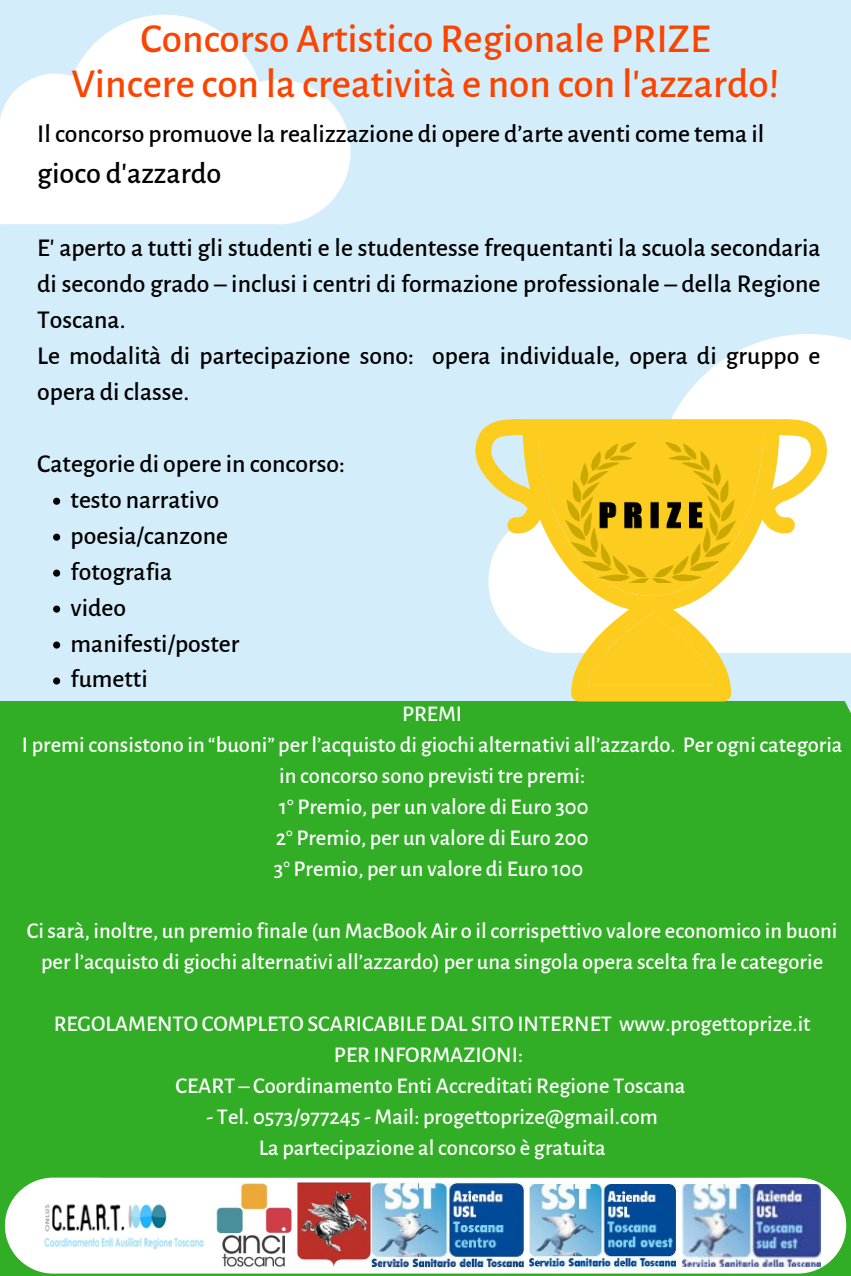
<style>
.page{position:relative;width:851px;height:1276px;background:#fff}
.page>*{position:absolute;margin:0;border:0;box-sizing:border-box;transform-origin:0 0}
.t1{font:500 41.25px/45.8px "Alegreya Sans";color:#fa4400;text-align:center}
.t2{font:500 30.22px "Alegreya Sans";color:#000}
.t3{font:500 25.72px/35.9px "Alegreya Sans";color:#000}
.t4{font:500 22.5px/31px "Alegreya Sans";color:#fff;text-align:center}
</style>
<div class="page">
<div style="left:0;top:0;width:850px;height:1276px;background:#d4edfb"></div>
<div style="left:0;top:921px;width:850px;height:355px;background:#32ae26"></div>
<div style="left:582px;top:701px;width:268px;height:220px;background:#32ae26"></div>
<div style="left:261px;top:701px;width:321px;height:220px;background:#32ae26"></div>
<div style="left:0;top:701px;width:261px;height:220px;background:#32ae26"></div>
<svg style="left:671px;top:334px;width:179px;height:319px;fill:#fff"></svg>
<svg style="left:475px;top:419px;width:352px;height:282px"></svg>
<svg style="left:0;top:15px;width:350px;height:209px;fill:#fff"></svg>
<img style="left:565px;top:442px;width:171px;height:140px">
<svg style="left:53px;top:498px;width:7px;height:7px"></svg>
<svg style="left:53px;top:534px;width:7px;height:7px"></svg>
<svg style="left:53px;top:570px;width:7px;height:7px"></svg>
<svg style="left:53px;top:605px;width:7px;height:8px"></svg>
<svg style="left:53px;top:641px;width:7px;height:7px"></svg>
<svg style="left:53px;top:677px;width:7px;height:7px"></svg>
<svg style="left:5px;top:1177px;width:841px;height:96px;fill:#fff"></svg>
<img style="left:28px;top:1186px;width:182px;height:78px">
<img style="left:210px;top:1182px;width:314px;height:86px">
<img style="left:529px;top:1185px;width:146px;height:82px">
<img style="left:682px;top:1185px;width:138px;height:82px">
<h1 class="t1" style="left:71px;top:16px;width:709px">Concorso Artistico Regionale PRIZE<br>Vincere con la creatività e non con l'azzardo!</h1>
<p class="t3" style="left:37px;top:117px;width:728px">Il concorso promuove la realizzazione di opere d’arte aventi come tema il</p>
<h2 class="t2" style="left:37px;top:159px;width:186px">gioco d'azzardo</h2>
<p class="t3" style="left:37px;top:230px;width:785px">E' aperto a tutti gli studenti e le studentesse frequentanti la scuola secondaria di secondo grado – inclusi i centri di formazione professionale – della Regione Toscana.<br>Le modalità di partecipazione sono: opera individuale, opera di gruppo e opera di classe.</p>
<p class="t3" style="left:37px;top:446px;width:309px">Categorie di opere in concorso:</p>
<p class="t3" style="left:71px;top:482px;width:170px">testo narrativo poesia/canzone fotografia<br>video manifesti/poster fumetti</p>
<p class="t4" style="left:22px;top:699px;width:822px">PREMI<br>I premi consistono in “buoni” per l’acquisto di giochi alternativi all’azzardo. Per ogni categoria in concorso sono previsti tre premi:<br>1° Premio, per un valore di Euro 300<br>2° Premio, per un valore di Euro 200<br>3° Premio, per un valore di Euro 100</p>
<p class="t4" style="left:27px;top:916px;width:812px">Ci sarà, inoltre, un premio finale (un MacBook Air o il corrispettivo valore economico in buoni per l’acquisto di giochi alternativi all’azzardo) per una singola opera scelta fra le categorie</p>
<p class="t4" style="left:54px;top:1009px;width:758px">REGOLAMENTO COMPLETO SCARICABILE DAL SITO INTERNET www.progettoprize.it<br>PER INFORMAZIONI:<br>CEART – Coordinamento Enti Accreditati Regione Toscana</p>
<p class="t4" style="left:206px;top:1102px;width:453px">- Tel. 0573/977245 - Mail: progettoprize@gmail.com<br>La partecipazione al concorso è gratuita</p>
</div>
